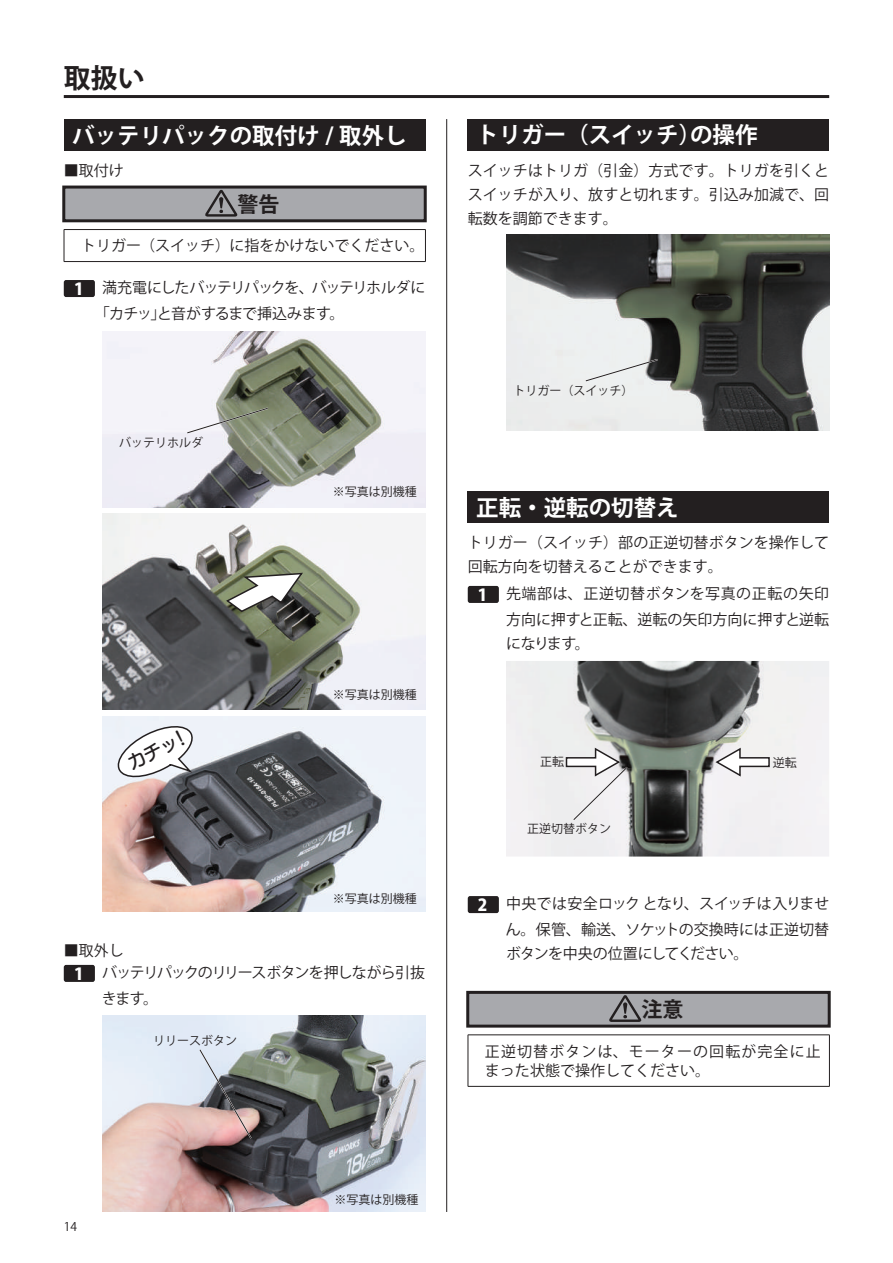
<style>
.page{position:relative;width:893px;height:1263px;background:#fff}
.page>*{position:absolute;margin:0;border:0;box-sizing:border-box;transform-origin:0 0}
.t1{font:700 27px "Koz Go Pro";color:#231f20}
.t2{font:700 22.5px "Koz Go Pro";color:#fff}
.t3{font:700 21px "Koz Go Pr 6 N";color:#231f20}
.t4{font:18px "UD Marugo Large Pr 6 N DB";color:#231f20}
.t5{font:15px/24px "Koz Go Pr 6 N";color:#231f20;text-align:right}
.t6{font:15px/26px "Koz Go Pr 6 N";letter-spacing:-.05em;color:#231f20}
.t7{font:15px/19.5px "Koz Go Pr 6 N";letter-spacing:.075em;color:#231f20}
.t8{font:15px/22.5px "Koz Go Pr 6 N";letter-spacing:-.06em;color:#231f20}
.t9{font:15px "Koz Go Pr 6 N";letter-spacing:-.04em;color:#231f20}
.t10{font:12px "Koz Go Pr 6 N";color:#231f20}
.t11{font:12px "Koz Go Pro";color:#231f20}
.s1{font-family:"Koz Go Pro";font-weight:800;font-size:16.5px;color:#fff}
</style>
<div class="page">
<hr style="left:446px;top:119px;width:1px;height:1093px;background:#231f20">
<div style="left:468px;top:491px;width:361px;height:31px;background:#231f20"></div>
<div style="left:468px;top:992px;width:361px;height:34px;background:#a8a9ad"></div>
<div style="left:466px;top:991px;width:365px;height:36px;border:3px solid #231f20"></div>
<div style="left:468px;top:586px;width:31px;height:17px;background:#231f20;border-radius:2px"></div>
<img style="left:506px;top:661px;width:323px;height:195px">
<svg style="left:565px;top:746px;width:64px;height:76px"></svg>
<svg style="left:714px;top:747px;width:56px;height:31px"></svg>
<div style="left:468px;top:896px;width:31px;height:17px;background:#231f20;border-radius:2px"></div>
<svg style="left:609px;top:995px;width:32px;height:27px"></svg>
<hr style="left:468px;top:1034px;width:362px;height:1px;background:#231f20">
<hr style="left:468px;top:1035px;width:1px;height:51px;background:#231f20">
<hr style="left:829px;top:1035px;width:1px;height:51px;background:#231f20">
<hr style="left:468px;top:1086px;width:362px;height:1px;background:#231f20">
<div style="left:468px;top:119px;width:361px;height:31px;background:#231f20"></div>
<img style="left:506px;top:235px;width:323px;height:195px">
<svg style="left:584px;top:358px;width:75px;height:25px;background:#ced0d0"></svg>
<hr style="left:64px;top:95px;width:765px;height:3px;background:#231f20">
<div style="left:64px;top:119px;width:361px;height:31px;background:#231f20"></div>
<div style="left:64px;top:187px;width:361px;height:34px;background:#a8a9ad"></div>
<div style="left:62px;top:186px;width:365px;height:36px;border:3px solid #231f20"></div>
<svg style="left:205px;top:190px;width:32px;height:27px"></svg>
<hr style="left:64px;top:229px;width:362px;height:1px;background:#231f20">
<hr style="left:64px;top:230px;width:1px;height:31px;background:#231f20">
<hr style="left:425px;top:230px;width:1px;height:31px;background:#231f20">
<hr style="left:64px;top:261px;width:362px;height:1px;background:#231f20">
<div style="left:64px;top:280px;width:31px;height:17px;background:#231f20;border-radius:2px"></div>
<img style="left:102px;top:331px;width:323px;height:176px">
<svg style="left:185px;top:406px;width:85px;height:29px"></svg>
<img style="left:102px;top:514px;width:323px;height:195px">
<svg style="left:225px;top:572px;width:80px;height:41px"></svg>
<img style="left:102px;top:716px;width:323px;height:196px">
<svg style="left:115px;top:724px;width:91px;height:57px"></svg>
<div style="left:64px;top:965px;width:31px;height:17px;background:#231f20;border-radius:2px"></div>
<img style="left:102px;top:1016px;width:323px;height:195px">
<svg style="left:198px;top:1048px;width:55px;height:92px;background:#a79d9e"></svg>
<h1 class="t1" style="left:64px;top:60px;width:82px">取扱い</h1>
<h2 class="t2" style="left:72px;top:121px;width:336px">バッテリパックの取付け / 取外し</h2>
<p class="t5" style="left:64px;top:159px;width:61px">■取付け</p>
<h3 class="t3" style="left:237px;top:192px;width:43px">警告</h3>
<p class="t5" style="left:81px;top:234px;width:345px">トリガー（スイッチ）に指をかけないでください。</p>
<p class="t6" style="left:95px;top:275px;width:332px;text-indent:-21px"><span class="s1">1</span> 満充電にしたバッテリパックを、バッテリホルダに「カチッ」と音がするまで挿込みます。</p>
<p class="t10" style="left:119px;top:436px;width:85px">バッテリホルダ</p>
<p class="t4" style="left:124px;top:755px;width:68px;rotate:-27deg">カチッ！</p>
<p class="t10" style="left:333px;top:485px;width:85px">※写真は別機種</p>
<p class="t10" style="left:333px;top:688px;width:85px">※写真は別機種</p>
<p class="t10" style="left:333px;top:892px;width:85px">※写真は別機種</p>
<p class="t8" style="left:74px;top:939px;width:353px;text-indent:-10px">■取外し<br><span class="s1">1</span> バッテリパックのリリースボタンを押しながら引抜</p>
<p class="t5" style="left:102px;top:987px;width:58px">きます。</p>
<p class="t10" style="left:153px;top:1034px;width:85px">リリースボタン</p>
<h2 class="t2" style="left:476px;top:121px;width:283px">トリガー（スイッチ）の操作</h2>
<p class="t5" style="left:468px;top:159px;width:363px;text-align:justify">スイッチはトリガ（引金）方式です。トリガを引くとスイッチが入り、放すと切れます。引込み加減で、回転数を調節できます。</p>
<p class="t10" style="left:513px;top:384px;width:121px">トリガー（スイッチ）</p>
<h2 class="t2" style="left:476px;top:493px;width:204px">正転・逆転の切替え</h2>
<p class="t5" style="left:468px;top:531px;width:363px;text-align:left">トリガー（スイッチ）部の正逆切替ボタンを操作して回転方向を切替えることができます。</p>
<p class="t5" style="left:478px;top:581px;width:353px;line-height:26px"><span class="s1">1</span> 先端部は、正逆切替ボタンを写真の正転の矢印方向に押すと正転、逆転の矢印方向に押すと逆転</p>
<p class="t5" style="left:506px;top:632px;width:85px">になります。</p>
<p class="t10" style="left:540px;top:755px;width:25px">正転</p>
<p class="t10" style="left:773px;top:755px;width:25px">逆転</p>
<p class="t10" style="left:527px;top:821px;width:85px">正逆切替ボタン</p>
<p class="t5" style="left:478px;top:891px;width:353px;line-height:26px"><span class="s1">2</span> 中央では安全ロック となり、スイッチは入りません。保管、輸送、ソケットの交換時には正逆切替</p>
<p class="t9" style="left:506px;top:945px;width:244px">ボタンを中央の位置にしてください。</p>
<h3 class="t3" style="left:641px;top:997px;width:43px">注意</h3>
<p class="t7" style="left:485px;top:1042px;width:337px">正逆切替ボタンは、モーターの回転が完全に止まった状態で操作してください。</p>
<p class="t11" style="left:64px;top:1219px;width:15px">14</p>
<p class="t10" style="left:334px;top:1193px;width:85px">※写真は別機種</p>
</div>
